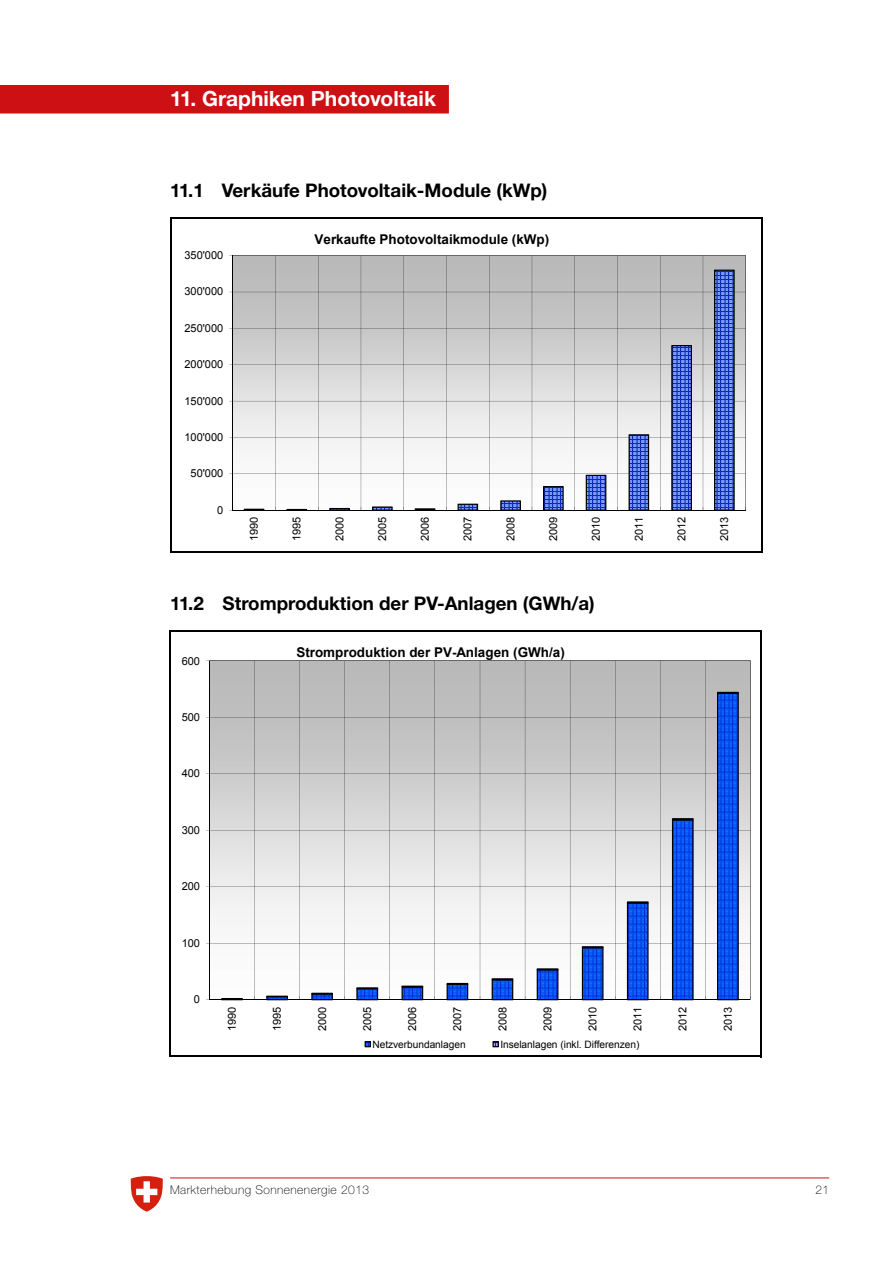
<style>
.page{position:relative;width:893px;height:1263px;background:#fff}
.page>*{position:absolute;margin:0;border:0;box-sizing:border-box;transform-origin:0 0}
.t1{font:700 21px "Helvetica Neue CE";color:#fff}
.t2{font:700 18.75px "Helvetica Neue CE";color:#000}
.t3{font:700 13.5px "Arial";color:#000}
.t4{font:100 12px "Helvetica Neue CE";letter-spacing:.04em;color:#000}
.t5{font:10.95px "Arial";color:#000}
.t6{font:10.2px "Arial";letter-spacing:-.005em;color:#000}
</style>
<div class="page">
<hr style="left:170px;top:1177px;width:659px;height:1px;background:#cd1013">
<svg style="left:130px;top:1176px;width:33px;height:35px"></svg>
<div style="left:0;top:85px;width:449px;height:29px;background:#cd1013"></div>
<hr style="left:170px;top:218px;width:2px;height:335px;background:#000">
<hr style="left:762px;top:219px;width:1px;height:334px;background:#000">
<hr style="left:172px;top:218px;width:591px;height:1px;background:#000">
<hr style="left:172px;top:552px;width:591px;height:1px;background:#000">
<hr style="left:746px;top:256px;width:1px;height:254px;background:#000">
<svg style="left:233px;top:255px;width:513px;height:255px;background:#bdbdbd"></svg>
<svg style="left:244px;top:270px;width:491px;height:240px"></svg>
<hr style="left:233px;top:256px;width:1px;height:254px;background:#000">
<hr style="left:233px;top:510px;width:513px;height:1px;background:#000">
<hr style="left:169px;top:631px;width:1px;height:426px;background:#000">
<hr style="left:760px;top:632px;width:1px;height:425px;background:#000">
<hr style="left:170px;top:631px;width:591px;height:1px;background:#000">
<hr style="left:170px;top:1056px;width:591px;height:1px;background:#000">
<hr style="left:750px;top:661px;width:1px;height:339px;background:#000">
<svg style="left:210px;top:661px;width:540px;height:283px;background:#c0c0c0"></svg>
<svg style="left:221px;top:692px;width:518px;height:307px"></svg>
<hr style="left:209px;top:661px;width:1px;height:339px;background:#000">
<hr style="left:209px;top:999px;width:541px;height:1px;background:#000">
<svg style="left:365px;top:1041px;width:6px;height:6px"></svg>
<svg style="left:492px;top:1041px;width:7px;height:6px"></svg>
<h1 class="t1" style="left:170px;top:86px;width:268px">11. Graphiken Photovoltaik</h1>
<h2 class="t2" style="left:170px;top:179px;width:379px">11.1 Verkäufe Photovoltaik-Module (kWp)</h2>
<p class="t5" style="left:184px;top:248px;width:40px">350'000</p>
<p class="t5" style="left:184px;top:284px;width:40px">300'000</p>
<p class="t5" style="left:184px;top:321px;width:40px">250'000</p>
<p class="t5" style="left:184px;top:357px;width:40px">200'000</p>
<p class="t5" style="left:184px;top:393px;width:40px">150'000</p>
<p class="t5" style="left:184px;top:430px;width:40px">100'000</p>
<p class="t5" style="left:191px;top:466px;width:34px">50'000</p>
<p class="t5" style="left:217px;top:503px;width:8px">0</p>
<p class="t3" style="left:315px;top:230px;width:236px">Verkaufte Photovoltaikmodule (kWp)</p>
<p class="t5" style="left:247px;top:541px;width:26px;rotate:-90deg">1990</p>
<p class="t5" style="left:290px;top:541px;width:26px;rotate:-90deg">1995</p>
<p class="t5" style="left:332px;top:541px;width:26px;rotate:-90deg">2000</p>
<p class="t5" style="left:375px;top:541px;width:26px;rotate:-90deg">2005</p>
<p class="t5" style="left:418px;top:541px;width:26px;rotate:-90deg">2006</p>
<p class="t5" style="left:461px;top:541px;width:26px;rotate:-90deg">2007</p>
<p class="t5" style="left:503px;top:541px;width:26px;rotate:-90deg">2008</p>
<p class="t5" style="left:546px;top:541px;width:26px;rotate:-90deg">2009</p>
<p class="t5" style="left:589px;top:541px;width:26px;rotate:-90deg">2010</p>
<p class="t5" style="left:632px;top:541px;width:26px;rotate:-90deg">2011</p>
<p class="t5" style="left:674px;top:541px;width:26px;rotate:-90deg">2012</p>
<p class="t5" style="left:717px;top:541px;width:26px;rotate:-90deg">2013</p>
<h2 class="t2" style="left:170px;top:591px;width:426px">11.2 Stromproduktion der PV-Anlagen (GWh/a)</h2>
<p class="t5" style="left:182px;top:653px;width:20px">600</p>
<p class="t5" style="left:182px;top:710px;width:20px">500</p>
<p class="t5" style="left:182px;top:766px;width:20px">400</p>
<p class="t5" style="left:182px;top:823px;width:20px">300</p>
<p class="t5" style="left:182px;top:879px;width:20px">200</p>
<p class="t5" style="left:182px;top:936px;width:20px">100</p>
<p class="t5" style="left:194px;top:992px;width:8px">0</p>
<p class="t3" style="left:296px;top:643px;width:270px">Stromproduktion der PV-Anlagen (GWh/a)</p>
<p class="t5" style="left:225px;top:1031px;width:26px;rotate:-90deg">1990</p>
<p class="t5" style="left:270px;top:1031px;width:26px;rotate:-90deg">1995</p>
<p class="t5" style="left:315px;top:1031px;width:26px;rotate:-90deg">2000</p>
<p class="t5" style="left:360px;top:1031px;width:26px;rotate:-90deg">2005</p>
<p class="t5" style="left:405px;top:1031px;width:26px;rotate:-90deg">2006</p>
<p class="t5" style="left:450px;top:1031px;width:26px;rotate:-90deg">2007</p>
<p class="t5" style="left:495px;top:1031px;width:26px;rotate:-90deg">2008</p>
<p class="t5" style="left:540px;top:1031px;width:26px;rotate:-90deg">2009</p>
<p class="t5" style="left:585px;top:1031px;width:26px;rotate:-90deg">2010</p>
<p class="t5" style="left:631px;top:1031px;width:26px;rotate:-90deg">2011</p>
<p class="t5" style="left:676px;top:1031px;width:26px;rotate:-90deg">2012</p>
<p class="t5" style="left:721px;top:1031px;width:26px;rotate:-90deg">2013</p>
<p class="t6" style="left:372px;top:1037px;width:95px">Netzverbundanlagen</p>
<p class="t6" style="left:500px;top:1037px;width:141px">Inselanlagen (inkl. Differenzen)</p>
<p class="t4" style="left:170px;top:1183px;width:201px">Markterhebung Sonnenenergie 2013</p>
<p class="t4" style="left:815px;top:1183px;width:15px">21</p>
</div>
